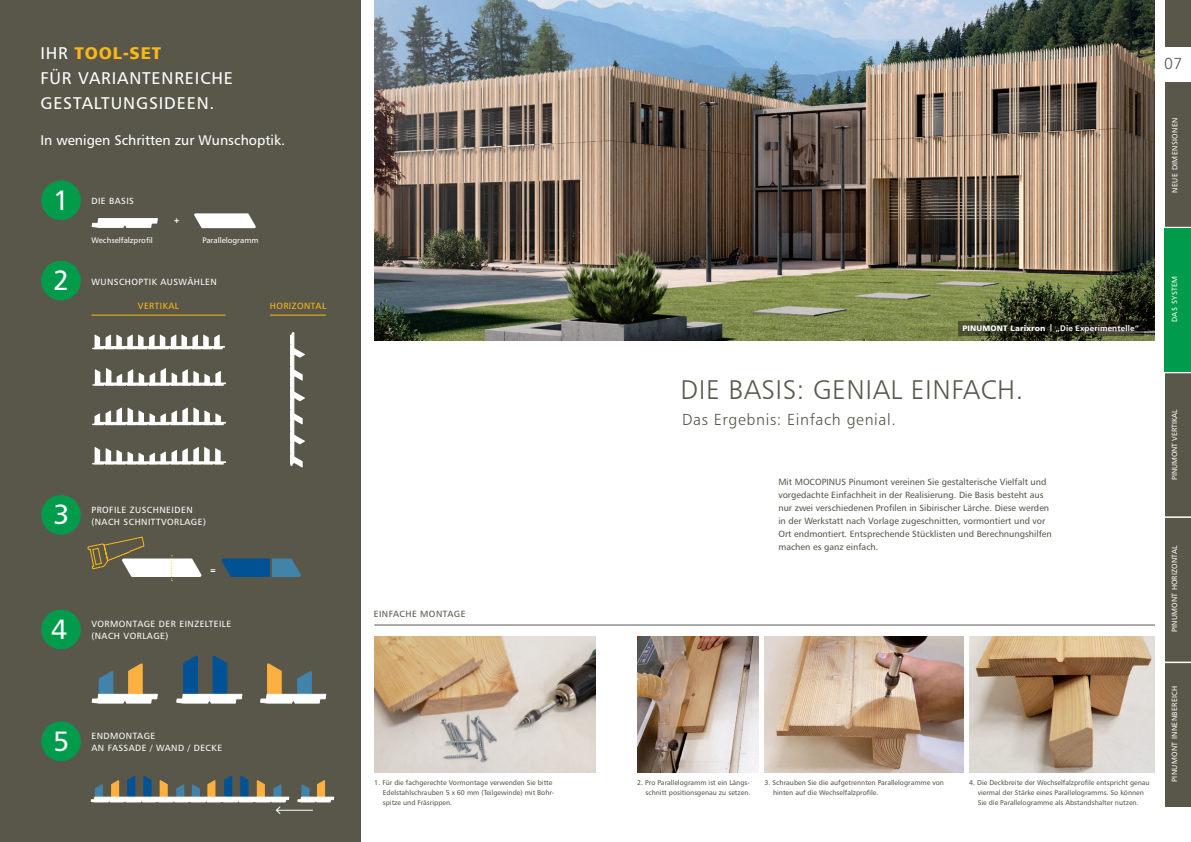
<style>
.page{position:relative;width:1191px;height:842px;background:#fff}
.page>*{position:absolute;margin:0;border:0;box-sizing:border-box;transform-origin:0 0}
.t1{font:28px "Humanist 777 BT Roman B";color:#fff}
.t2{font:27px "Humanist 777 BT Light B";letter-spacing:.02em;color:#58574a}
.t3{font:17px/25px "Humanist 777 BT Roman B";letter-spacing:.05em;color:#fff}
.t4{font:17px "Humanist 777 BT Black B";letter-spacing:.05em;color:#fcb814}
.t5{font:16px "Humanist 777 BT Light B";letter-spacing:.04em;color:#58574a}
.t6{font:16px "Humanist 777 BT Light B";color:#57585a}
.t7{font:14px "Humanist 777 BT Roman B";color:#fff}
.t8{font:9px/13px "Humanist 777 BT Roman B";color:#58574a}
.t9{font:9px/12px "Humanist 777 BT Roman B";letter-spacing:.05em;color:#fff}
.t10{font:9px "Humanist 777 BT Roman B";letter-spacing:.05em;color:#fcb814}
.t11{font:9px "Humanist 777 BT Roman B";letter-spacing:.05em;color:#58574a}
.t12{font:8px "Humanist 777 BT Roman B";color:#fff}
.t13{font:8px "Humanist 777 BT Bold B";letter-spacing:.02em;color:#fff}
.t14{font:8px "Humanist 777 BT Black B";letter-spacing:.02em;color:#fff}
.t15{font:7.8px "Humanist 777 BT Black B";color:#fff}
.t16{font:7.5px "Humanist 777 BT Roman B";letter-spacing:.04em;color:#fff}
.t17{font:7.5px "Humanist 777 BT Roman B";letter-spacing:.02em;color:#fff}
.t18{font:7.4px "Humanist 777 BT Roman B";color:#fff}
.t19{font:7px/10px "Humanist 777 BT Roman B";color:#58574a}
.s1{font-family:"Humanist 777 BT Roman B";color:#fff}
</style>
<div class="page">
<div style="left:1164px;top:82px;width:27px;height:724px;background:#58574a"></div>
<div style="left:1164px;top:0;width:27px;height:47px;background:#58574a"></div>
<svg style="left:1164px;top:227px;width:27px;height:1px"></svg>
<svg style="left:1164px;top:372px;width:27px;height:1px"></svg>
<hr style="left:1164px;top:516px;width:27px;height:2px;background:#fff">
<svg style="left:1164px;top:662px;width:27px;height:1px"></svg>
<div style="left:0;top:0;width:360px;height:842px;background:#58574a"></div>
<div style="left:1164px;top:228px;width:27px;height:144px;background:#009c4b"></div>
<img style="left:374px;top:0;width:781px;height:340px">
<div style="left:41px;top:261px;width:40px;height:39px;background:#009c4b;border-radius:50%"></div>
<div style="left:41px;top:180px;width:40px;height:40px;background:#009c4b;border-radius:50%"></div>
<div style="left:41px;top:495px;width:40px;height:40px;background:#009c4b;border-radius:50%"></div>
<div style="left:41px;top:610px;width:40px;height:39px;background:#009c4b;border-radius:50%"></div>
<div style="left:41px;top:721px;width:40px;height:40px;background:#009c4b;border-radius:50%"></div>
<hr style="left:276px;top:810px;width:37px;height:1px;background:#fff">
<hr style="left:374px;top:625px;width:781px;height:1px;background:#57585a">
<img style="left:969px;top:636px;width:186px;height:137px">
<img style="left:764px;top:636px;width:199px;height:137px">
<img style="left:374px;top:636px;width:221px;height:137px">
<img style="left:637px;top:636px;width:122px;height:137px">
<svg style="left:92px;top:335px;width:133px;height:14px"></svg>
<svg style="left:92px;top:368px;width:134px;height:18px"></svg>
<svg style="left:92px;top:408px;width:134px;height:17px"></svg>
<hr style="left:91px;top:315px;width:134px;height:1px;background:#fcb814">
<hr style="left:270px;top:315px;width:56px;height:1px;background:#fcb814">
<svg style="left:290px;top:333px;width:15px;height:134px"></svg>
<svg style="left:221px;top:558px;width:80px;height:19px"></svg>
<svg style="left:92px;top:218px;width:65px;height:10px"></svg>
<svg style="left:194px;top:213px;width:62px;height:15px"></svg>
<svg style="left:87px;top:536px;width:114px;height:45px"></svg>
<svg style="left:92px;top:447px;width:134px;height:18px"></svg>
<svg style="left:958px;top:321px;width:186px;height:15px"></svg>
<div style="left:962px;top:325px;width:177px;height:9px;background:#231f20;opacity:.47"></div>
<svg style="left:92px;top:663px;width:65px;height:40px"></svg>
<svg style="left:176px;top:656px;width:66px;height:47px"></svg>
<svg style="left:260px;top:663px;width:66px;height:40px"></svg>
<svg style="left:91px;top:776px;width:198px;height:38px"></svg>
<svg style="left:298px;top:780px;width:36px;height:22px"></svg>
<h3 class="t4" style="left:40px;top:42px;width:122px"><span class="s1">IHR</span> TOOL-SET</h3>
<h3 class="t3" style="left:40px;top:65px;width:194px">FÜR VARIANTENREICHE<br>GESTALTUNGSIDEEN.</h3>
<h3 class="t7" style="left:40px;top:131px;width:246px">In wenigen Schritten zur Wunschoptik.</h3>
<h1 class="t1" style="left:53px;top:182px;width:18px">1</h1>
<p class="t9" style="left:91px;top:195px;width:44px">DIE BASIS</p>
<p class="t15" style="left:173px;top:215px;width:8px">+</p>
<p class="t12" style="left:91px;top:235px;width:63px">Wechselfalzprofil</p>
<p class="t12" style="left:202px;top:235px;width:58px">Parallelogramm</p>
<h1 class="t1" style="left:53px;top:263px;width:18px">2</h1>
<p class="t9" style="left:91px;top:275px;width:127px">WUNSCHOPTIK AUSWÄHLEN</p>
<p class="t10" style="left:138px;top:300px;width:43px">VERTIKAL</p>
<p class="t10" style="left:270px;top:300px;width:58px">HORIZONTAL</p>
<h1 class="t1" style="left:53px;top:497px;width:18px">3</h1>
<p class="t9" style="left:91px;top:503px;width:116px">PROFILE ZUSCHNEIDEN (NACH SCHNITTVORLAGE)</p>
<p class="t15" style="left:210px;top:565px;width:8px">=</p>
<h1 class="t1" style="left:51px;top:612px;width:18px">4</h1>
<p class="t9" style="left:91px;top:618px;width:141px">VORMONTAGE DER EINZELTEILE (NACH VORLAGE)</p>
<h1 class="t1" style="left:53px;top:723px;width:18px">5</h1>
<p class="t9" style="left:91px;top:730px;width:132px">ENDMONTAGE<br>AN FASSADE / WAND / DECKE</p>
<h3 class="t6" style="left:1164px;top:54px;width:20px">07</h3>
<p class="t16" style="left:1170px;top:193px;width:77px;rotate:-90deg">NEUE DIMENSIONEN</p>
<p class="t14" style="left:962px;top:323px;width:85px">PINUMONT Larixron</p>
<p class="t13" style="left:1055px;top:323px;width:85px">„Die Experimentelle“</p>
<h2 class="t2" style="left:680px;top:373px;width:344px">DIE BASIS: GENIAL EINFACH.</h2>
<h3 class="t5" style="left:682px;top:409px;width:215px">Das Ergebnis: Einfach genial.</h3>
<p class="t11" style="left:374px;top:608px;width:93px">EINFACHE MONTAGE</p>
<p class="t8" style="left:778px;top:475px;width:275px">Mit MOCOPINUS Pinumont vereinen Sie gestalterische Vielfalt und vorgedachte Einfachheit in der Realisierung. Die Basis besteht aus nur zwei verschiedenen Profilen in Sibirischer Lärche. Diese werden in der Werkstatt nach Vorlage zugeschnitten, vormontiert und vor Ort endmontiert. Entsprechende Stücklisten und Berechnungshilfen machen es ganz einfach.</p>
<p class="t19" style="left:383px;top:777px;width:173px;text-indent:-9px">1. Für die fachgerechte Vormontage verwenden Sie bitte<br>Edelstahlschrauben 5 x 60 mm (Teilgewinde) mit Bohr&shy;spitze und Fräsrippen.</p>
<p class="t19" style="left:969px;top:777px;width:182px;text-align:center">4. Die Deckbreite der Wechselfalzprofile entspricht genau viermal der Stärke eines Parallelogramms. So können<br>Sie die Parallelogramme als Abstandshalter nutzen.</p>
<p class="t19" style="left:637px;top:777px;width:115px;text-align:right">2. Pro Parallelogramm ist ein Längs&shy;schnitt positionsgenau zu setzen.</p>
<p class="t19" style="left:773px;top:777px;width:172px;text-indent:-9px">3. Schrauben Sie die aufgetrennten Parallelogramme von hinten auf die Wechselfalzprofile.</p>
<p class="t16" style="left:1169px;top:322px;width:48px;rotate:-90deg">DAS SYSTEM</p>
<p class="t18" style="left:1169px;top:480px;width:72px;rotate:-90deg">PINUMONT VERTIKAL</p>
<p class="t17" style="left:1169px;top:632px;width:88px;rotate:-90deg">PINUMONT HORIZONTAL</p>
<p class="t16" style="left:1169px;top:782px;width:98px;rotate:-90deg">PINUMONT INNENBEREICH</p>
</div>
